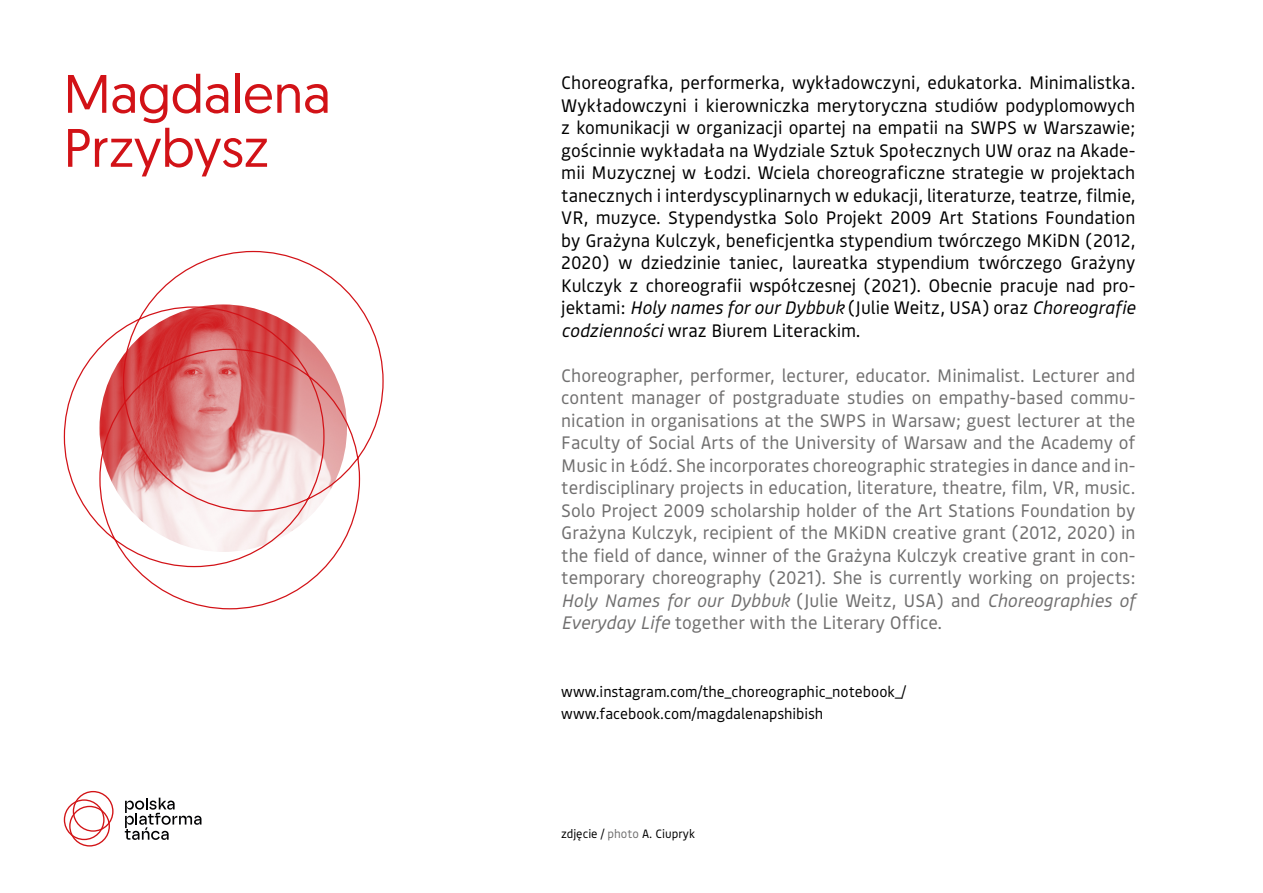
<style>
.page{position:relative;width:1263px;height:893px;background:#fff}
.page>*{position:absolute;margin:0;border:0;box-sizing:border-box;transform-origin:0 0}
.t1{font:54px "Geomanist";color:#d21217}
.t2{font:18px/22.5px "Bould";color:#706f6f;text-align:justify}
.t3{font:18px/22.5px "Bould";color:#000;text-align:justify}
.t4{font:15px "Bould";color:#000}
.t5{font:12px "Bould";color:#000}
.s1{font-style:italic}
.s2{color:#706f6f}
</style>
<div class="page">
<svg style="left:63px;top:250px;width:321px;height:360px"></svg>
<svg style="left:125px;top:798px;width:76px;height:42px"></svg>
<svg style="left:64px;top:791px;width:50px;height:55px"></svg>
<p class="t1" style="left:64px;top:59px;width:268px">Magdalena</p>
<p class="t1" style="left:64px;top:113px;width:207px">Przybysz</p>
<p class="t3" style="left:561px;top:71px;width:576px">Choreografka, performerka, wykładowczyni, edukatorka. Minimalistka.<br>Wykładowczyni i kierowniczka merytoryczna studiów podyplomowych z komunikacji w organizacji opartej na empatii na SWPS w Warszawie; gościnnie wykładała na Wydziale Sztuk Społecznych UW oraz na Akade&shy;mii Muzycznej w Łodzi. Wciela choreograficzne strategie w projektach tanecznych i interdyscyplinarnych w edukacji, literaturze, teatrze, filmie, VR, muzyce. Stypendystka Solo Projekt 2009 Art Stations Foundation by Grażyna Kulczyk, beneficjentka stypendium twórczego MKiDN (2012, 2020) w dziedzinie taniec, laureatka stypendium twórczego Grażyny Kulczyk z choreografii współczesnej (2021). Obecnie pracuje nad pro&shy;jektami: <span class="s1">Holy names for our Dybbuk</span> (Julie Weitz, USA) oraz <span class="s1">Choreografie codzienności</span> wraz Biurem Literackim.</p>
<p class="t2" style="left:561px;top:363px;width:576px">Choreographer, performer, lecturer, educator. Minimalist. Lecturer and content manager of postgraduate studies on empathy-based commu&shy;nication in organisations at the SWPS in Warsaw; guest lecturer at the Faculty of Social Arts of the University of Warsaw and the Academy of Music in Łódź. She incorporates choreographic strategies in dance and in&shy;terdisciplinary projects in education, literature, theatre, film, VR, music.<br>Solo Project 2009 scholarship holder of the Art Stations Foundation by Grażyna Kulczyk, recipient of the MKiDN creative grant (2012, 2020) in the field of dance, winner of the Grażyna Kulczyk creative grant in con&shy;temporary choreography (2021). She is currently working on projects:<br><span class="s1">Holy Names for our Dybbuk</span> (Julie Weitz, USA) and <span class="s1">Choreographies of Everyday Life</span> together with the Literary Office.</p>
<p class="t4" style="left:561px;top:681px;width:346px">www.instagram.com/the_choreographic_notebook_/</p>
<p class="t4" style="left:561px;top:704px;width:263px">www.facebook.com/magdalenapshibish</p>
<p class="t5" style="left:561px;top:826px;width:135px">zdjęcie / <span class="s2">photo</span> A. Ciupryk</p>
</div>
